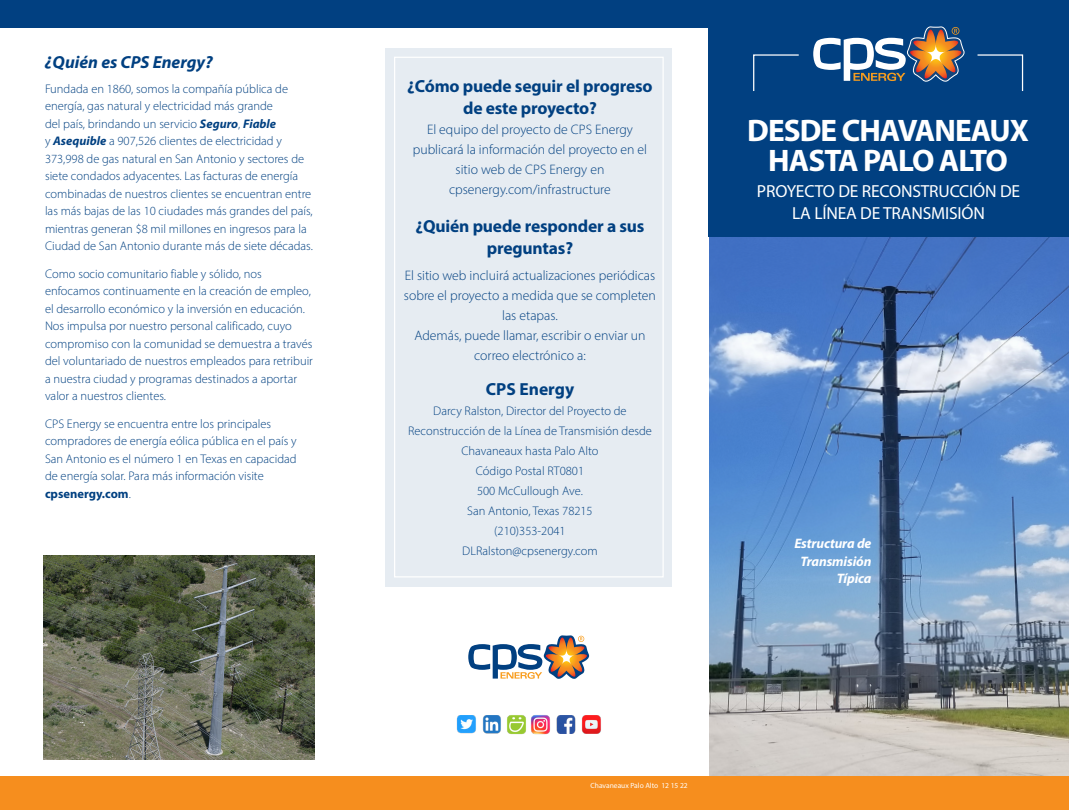
<style>
.page{position:relative;width:1069px;height:810px;background:#fff}
.page>*{position:absolute;margin:0;border:0;box-sizing:border-box;transform-origin:0 0}
.t1{font:700 31.25px/30px "Myriad Pro";letter-spacing:-.03em;color:#fff;text-align:center}
.t2{font:700 17.5px/21.2px "Myriad Pro";letter-spacing:-.01em;color:#014081;text-align:center}
.t3{font:17.5px/22.5px "Myriad Pro";letter-spacing:-.01em;color:#fff;text-align:center}
.t4{font:italic 700 17.5px "Myriad Pro";color:#014081}
.t5{font:300 13.75px/20px "Myriad Pro";color:#014081;text-align:center}
.t6{font:italic 700 13.75px/17.5px "Myriad Pro";letter-spacing:-.01em;color:#fff;text-align:right}
.t7{font:300 12.5px/17.5px "Myriad Pro";color:#014081}
.t8{font:7.5px "Myriad Pro";color:#fff}
.s1{font-weight:700;font-style:italic}
.s2{font-weight:700}
</style>
<div class="page">
<img style="left:709px;top:236px;width:360px;height:540px">
<div style="left:709px;top:0;width:360px;height:236px;background:#014081"></div>
<div style="left:386px;top:49px;width:286px;height:538px;background:#e6ecf2"></div>
<div style="left:394px;top:57px;width:270px;height:521px;border:1px solid #fff"></div>
<div style="left:0;top:776px;width:1069px;height:34px;background:#f68e1e"></div>
<img style="left:43px;top:555px;width:272px;height:204px">
<svg style="left:753px;top:54px;width:46px;height:37px"></svg>
<svg style="left:977px;top:54px;width:47px;height:37px"></svg>
<svg style="left:468px;top:635px;width:122px;height:44px"></svg>
<div style="left:0;top:0;width:1069px;height:28px;background:#014081"></div>
<img style="left:507px;top:715px;width:19px;height:19px">
<img style="left:531px;top:715px;width:19px;height:19px">
<img style="left:556px;top:716px;width:20px;height:17px">
<img style="left:457px;top:716px;width:19px;height:17px">
<img style="left:482px;top:716px;width:19px;height:17px">
<img style="left:581px;top:716px;width:20px;height:17px">
<svg style="left:813px;top:26px;width:152px;height:56px"></svg>
<h2 class="t4" style="left:45px;top:50px;width:169px">¿Quién es CPS Energy?</h2>
<p class="t7" style="left:45px;top:80px;width:269px">Fundada en 1860, somos la compañía pública de energía, gas natural y electricidad más grande<br>del país, brindando un servicio <span class="s1">Seguro</span>, <span class="s1">Fiable<br></span>y <span class="s1">Asequible</span> a 907,526 clientes de electricidad y 373,998 de gas natural en San Antonio y sectores de siete condados adyacentes. Las facturas de energía combinadas de nuestros clientes se encuentran entre las más bajas de las 10 ciudades más grandes del país, mientras generan $8 mil millones en ingresos para la Ciudad de San Antonio durante más de siete décadas.</p>
<p class="t7" style="left:45px;top:265px;width:269px">Como socio comunitario fiable y sólido, nos enfocamos continuamente en la creación de empleo, el desarrollo económico y la inversión en educación.<br>Nos impulsa por nuestro personal calificado, cuyo compromiso con la comunidad se demuestra a través del voluntariado de nuestros empleados para retribuir a nuestra ciudad y programas destinados a aportar valor a nuestros clientes.</p>
<p class="t7" style="left:45px;top:415px;width:253px">CPS Energy se encuentra entre los principales compradores de energía eólica pública en el país y San Antonio es el número 1 en Texas en capacidad de energía solar. Para más información visite <span class="s2">cpsenergy.com</span>.</p>
<p class="t2" style="left:407px;top:75px;width:247px">¿Cómo puede seguir el progreso de este proyecto?</p>
<p class="t5" style="left:413px;top:119px;width:236px">El equipo del proyecto de CPS Energy publicará la información del proyecto en el sitio web de CPS Energy en</p>
<p class="t5" style="left:449px;top:179px;width:163px">cpsenergy.com/infrastructure</p>
<p class="t2" style="left:415px;top:215px;width:231px">¿Quién puede responder a sus</p>
<p class="t2" style="left:487px;top:236px;width:88px">preguntas?</p>
<p class="t5" style="left:404px;top:265px;width:253px">El sitio web incluirá actualizaciones periódicas sobre el proyecto a medida que se completen las etapas.</p>
<p class="t5" style="left:414px;top:325px;width:232px">Además, puede llamar, escribir o enviar un correo electrónico a:</p>
<p class="t2" style="left:486px;top:378px;width:90px">CPS Energy</p>
<p class="t7" style="left:408px;top:401px;width:245px;line-height:20px;text-align:center">Darcy Ralston, Director del Proyecto de<br>Reconstrucción de la Línea de Transmisión desde<br>Chavaneaux hasta Palo Alto</p>
<p class="t7" style="left:476px;top:462px;width:110px">Código Postal RT0801</p>
<p class="t7" style="left:477px;top:482px;width:107px">500 McCullough Ave.</p>
<p class="t7" style="left:467px;top:502px;width:127px">San Antonio, Texas 78215</p>
<p class="t7" style="left:494px;top:522px;width:73px">(210)353-2041</p>
<p class="t7" style="left:462px;top:542px;width:137px">DLRalston@cpsenergy.com</p>
<p class="t1" style="left:747px;top:114px;width:283px">DESDE CHAVANEAUX<br>HASTA PALO ALTO</p>
<p class="t3" style="left:757px;top:179px;width:265px">PROYECTO DE RECONSTRUCCIÓN DE<br>LA LÍNEA DE TRANSMISIÓN</p>
<p class="t6" style="left:794px;top:535px;width:79px">Estructura de<br>Transmisión<br>Típica</p>
<p class="t8" style="left:590px;top:781px;width:99px">Chavaneaux Palo Alto 12 15 22</p>
</div>
